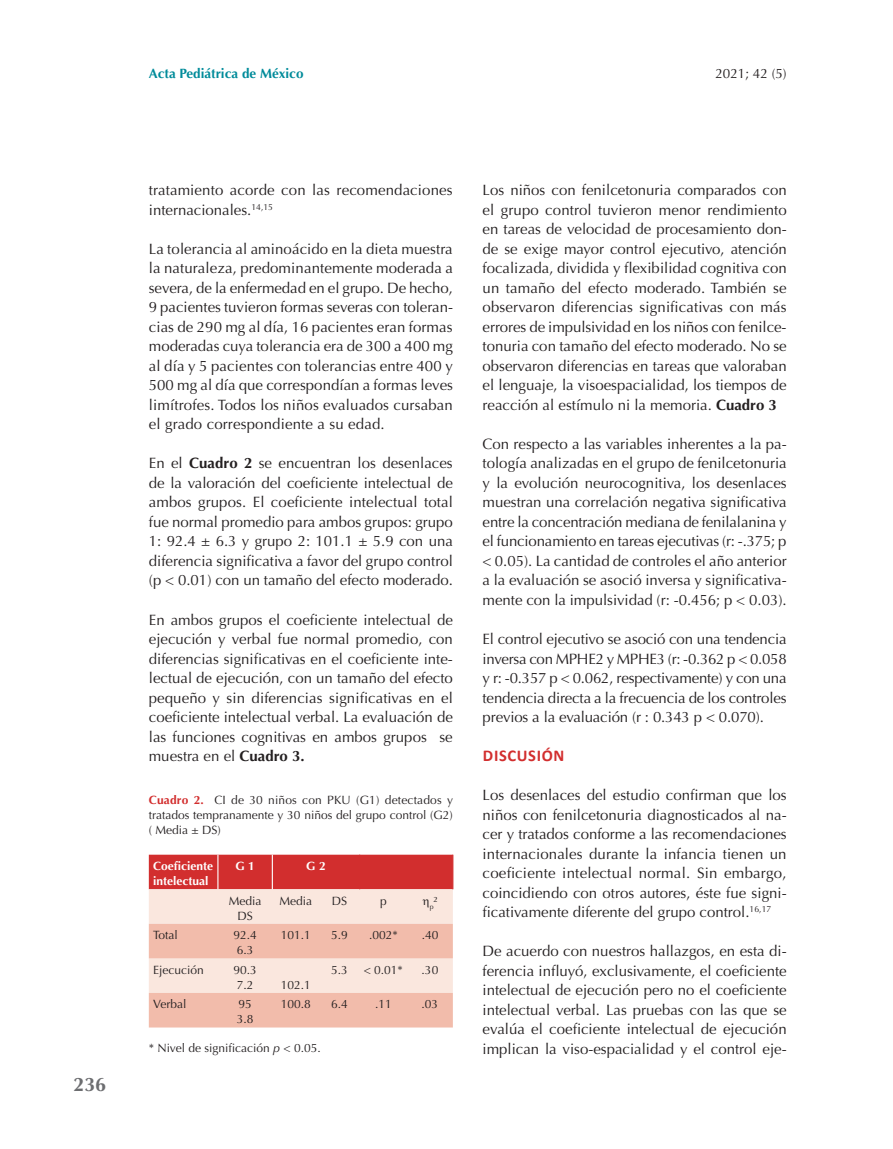
<style>
.page{position:relative;width:893px;height:1149px;background:#fff}
.page>*{position:absolute;margin:0;border:0;box-sizing:border-box;transform-origin:0 0}
.t1{font:700 19.5px "Optima";color:#6c6d70}
.t2{font:700 16.5px "Calibri";letter-spacing:.04em;color:#d22e2e}
.t3{font:15px/19.5px "Optima";color:#231f20;text-align:justify}
.t4{font:700 13.5px "Optima";color:#008b9a}
.t5{font:13.5px "Optima";color:#231f20}
.t6{font:12px/15px "Optima";color:#231f20}
.t7{font:700 12px/15px "Optima";color:#fff}
.t8{font:6.9px "Optima";color:#231f20}
.s1{font-weight:700}
.s2{font-weight:700;color:#d22e2e}
.s3{font-style:italic}
</style>
<div class="page">
<svg style="left:149px;top:854px;width:304px;height:173px;background:#eeb1a7"></svg>
<h1 class="t1" style="left:74px;top:1072px;width:34px">236</h1>
<p class="t4" style="left:149px;top:66px;width:156px">Acta Pediátrica de México</p>
<p class="t5" style="left:715px;top:66px;width:73px">2021; 42 (5)</p>
<p class="t3" style="left:149px;top:180px;width:305px">tratamiento acorde con las recomendaciones internacionales.<sup>14,15</sup></p>
<p class="t3" style="left:149px;top:239px;width:306px">La tolerancia al aminoácido en la dieta muestra la naturaleza, predominantemente moderada a severa, de la enfermedad en el grupo. De hecho, 9 pacientes tuvieron formas severas con toleran&shy;cias de 290 mg al día, 16 pacientes eran formas moderadas cuya tolerancia era de 300 a 400 mg al día y 5 pacientes con tolerancias entre 400 y 500 mg al día que correspondían a formas leves limítrofes. Todos los niños evaluados cursaban el grado correspondiente a su edad.</p>
<p class="t3" style="left:149px;top:453px;width:306px">En el <span class="s1">Cuadro 2</span> se encuentran los desenlaces de la valoración del coeficiente intelectual de ambos grupos. El coeficiente intelectual total fue normal promedio para ambos grupos: grupo 1: 92.4 ± 6.3 y grupo 2: 101.1 ± 5.9 con una diferencia significativa a favor del grupo control (p &lt; 0.01) con un tamaño del efecto moderado.</p>
<p class="t3" style="left:149px;top:609px;width:306px">En ambos grupos el coeficiente intelectual de ejecución y verbal fue normal promedio, con diferencias significativas en el coeficiente inte&shy;lectual de ejecución, con un tamaño del efecto pequeño y sin diferencias significativas en el coeficiente intelectual verbal. La evaluación de las funciones cognitivas en ambos grupos se muestra en el <span class="s1">Cuadro 3.</span></p>
<p class="t6" style="left:149px;top:792px;width:306px;text-align:justify"><span class="s2">Cuadro 2.</span> CI de 30 niños con PKU (G1) detectados y tratados tempranamente y 30 niños del grupo control (G2) ( Media ± DS)</p>
<p class="t7" style="left:153px;top:858px;width:62px">Coeficiente intelectual</p>
<p class="t7" style="left:235px;top:858px;width:21px">G 1</p>
<p class="t7" style="left:306px;top:858px;width:21px">G 2</p>
<p class="t6" style="left:229px;top:892px;width:34px;text-align:center">Media<br>DS</p>
<p class="t6" style="left:279px;top:892px;width:34px">Media</p>
<p class="t6" style="left:332px;top:892px;width:17px">DS</p>
<p class="t6" style="left:380px;top:892px;width:8px">p</p>
<p class="t8" style="left:430px;top:901px;width:9px">p<sup>²</sup></p>
<p class="t6" style="left:153px;top:927px;width:26px">Total</p>
<p class="t6" style="left:233px;top:927px;width:25px">92.4<br>6.3</p>
<p class="t6" style="left:281px;top:927px;width:32px">101.1</p>
<p class="t6" style="left:331px;top:927px;width:18px">5.9</p>
<p class="t6" style="left:369px;top:927px;width:30px">.002*</p>
<p class="t6" style="left:422px;top:927px;width:18px">.40</p>
<p class="t6" style="left:153px;top:961px;width:52px">Ejecución</p>
<p class="t6" style="left:233px;top:961px;width:25px">90.3<br>7.2</p>
<p class="t6" style="left:331px;top:961px;width:18px">5.3</p>
<p class="t6" style="left:364px;top:961px;width:41px">&lt; 0.01*</p>
<p class="t6" style="left:422px;top:961px;width:18px">.30</p>
<p class="t6" style="left:281px;top:976px;width:32px">102.1</p>
<p class="t6" style="left:153px;top:996px;width:35px">Verbal</p>
<p class="t6" style="left:237px;top:996px;width:18px">95<br>3.8</p>
<p class="t6" style="left:281px;top:996px;width:32px">100.8</p>
<p class="t6" style="left:331px;top:996px;width:18px">6.4</p>
<p class="t6" style="left:375px;top:996px;width:18px">.11</p>
<p class="t6" style="left:422px;top:996px;width:18px">.03</p>
<p class="t6" style="left:149px;top:1039px;width:173px">* Nivel de significación <span class="s3">p</span> &lt; 0.05.</p>
<p class="t3" style="left:483px;top:180px;width:306px">Los niños con fenilcetonuria comparados con el grupo control tuvieron menor rendimiento en tareas de velocidad de procesamiento don&shy;de se exige mayor control ejecutivo, atención focalizada, dividida y flexibilidad cognitiva con un tamaño del efecto moderado. También se observaron diferencias significativas con más errores de impulsividad en los niños con fenilce&shy;tonuria con tamaño del efecto moderado. No se observaron diferencias en tareas que valoraban el lenguaje, la visoespacialidad, los tiempos de reacción al estímulo ni la memoria. <span class="s1">Cuadro 3</span></p>
<p class="t3" style="left:483px;top:434px;width:306px">Con respecto a las variables inherentes a la pa&shy;tología analizadas en el grupo de fenilcetonuria y la evolución neurocognitiva, los desenlaces muestran una correlación negativa significativa entre la concentración mediana de fenilalanina y el funcionamiento en tareas ejecutivas (r: -.375; p &lt; 0.05). La cantidad de controles el año anterior a la evaluación se asoció inversa y significativa&shy;mente con la impulsividad (r: -0.456; p &lt; 0.03).</p>
<p class="t3" style="left:483px;top:629px;width:306px">El control ejecutivo se asoció con una tendencia inversa con MPHE2 y MPHE3 (r: -0.362 p &lt; 0.058 y r: -0.357 p &lt; 0.062, respectivamente) y con una tendencia directa a la frecuencia de los controles previos a la evaluación (r : 0.343 p &lt; 0.070).</p>
<p class="t2" style="left:483px;top:743px;width:83px">DISCUSIÓN</p>
<p class="t3" style="left:483px;top:785px;width:306px">Los desenlaces del estudio confirman que los niños con fenilcetonuria diagnosticados al na&shy;cer y tratados conforme a las recomendaciones internacionales durante la infancia tienen un coeficiente intelectual normal. Sin embargo, coincidiendo con otros autores, éste fue signi&shy;ficativamente diferente del grupo control.<sup>16,17</sup></p>
<p class="t3" style="left:483px;top:941px;width:306px">De acuerdo con nuestros hallazgos, en esta di&shy;ferencia influyó, exclusivamente, el coeficiente intelectual de ejecución pero no el coeficiente intelectual verbal. Las pruebas con las que se evalúa el coeficiente intelectual de ejecución implican la viso-espacialidad y el control eje-</p>
</div>
